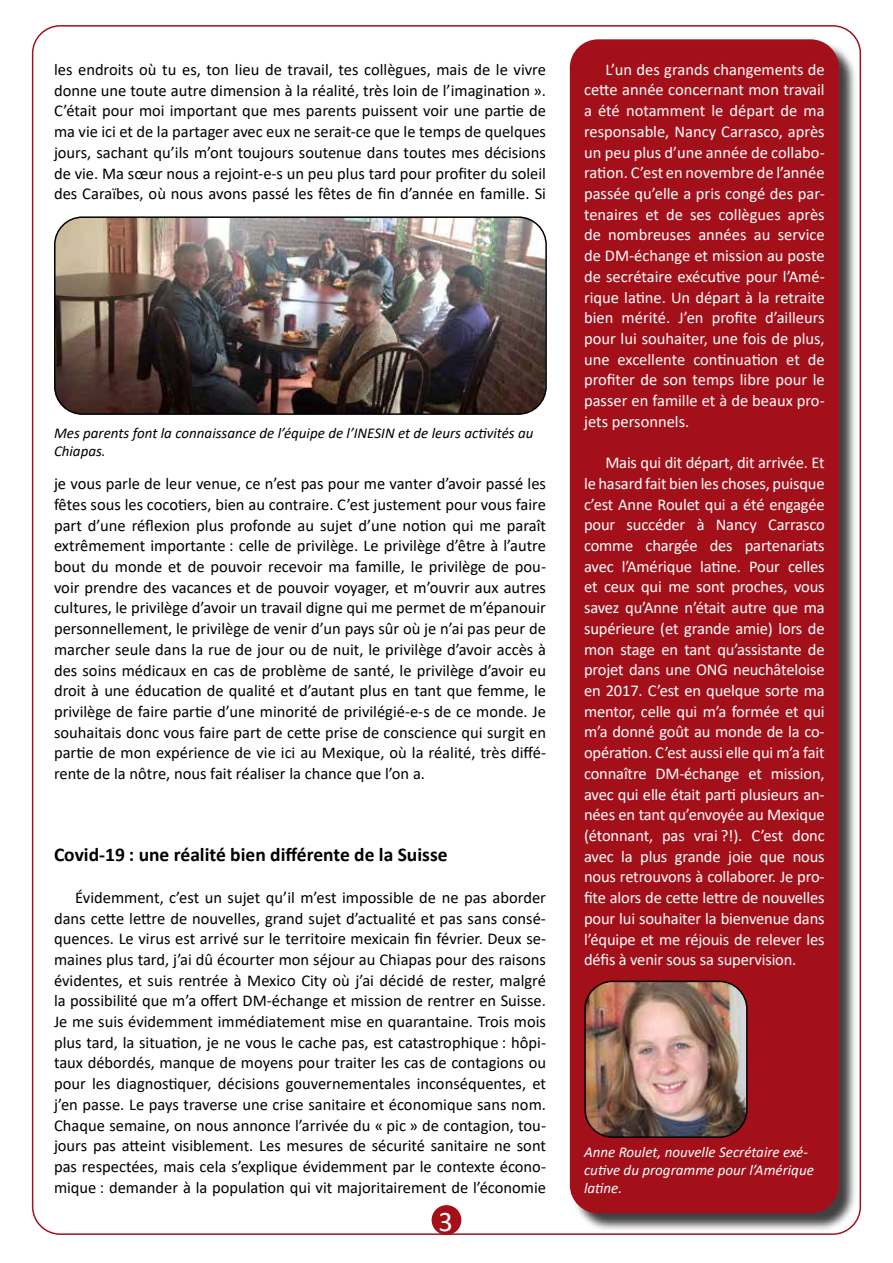
<style>
.page{position:relative;width:893px;height:1263px;background:#fff}
.page>*{position:absolute;margin:0;border:0;box-sizing:border-box;transform-origin:0 0}
.t1{font:28.5px "Calibri";color:#fff}
.t2{font:700 19.5px "Calibri";color:#000}
.t3{font:16.5px/20.7px "Calibri";color:#000;text-align:justify}
.t4{font:16.5px/20.7px "Calibri";letter-spacing:-.01em;color:#fff;text-align:justify}
.t5{font:italic 15px/18px "Calibri";color:#000}
.t6{font:italic 15px/18px "Calibri";color:#fff}
</style>
<div class="page">
<div style="left:432px;top:1206px;width:29px;height:28px;background:#a3101a;border-radius:50%"></div>
<div style="left:432px;top:1205px;width:29px;height:30px;border:2px solid #a3101a;border-radius:50%"></div>
<div style="left:572px;top:42px;width:286px;height:1190px;background:#000;opacity:.75"></div>
<div style="left:571px;top:40px;width:267px;height:1172px;background:#a3101a;border-radius:28px"></div>
<div style="left:570px;top:39px;width:269px;height:1174px;border:2px solid #a3101a;border-radius:28px"></div>
<img style="left:55px;top:219px;width:491px;height:195px">
<div style="left:54px;top:216px;width:493px;height:199px;border:2px solid #000;border-radius:28px"></div>
<img style="left:585px;top:981px;width:160px;height:154px">
<div style="left:584px;top:981px;width:164px;height:157px;border:2px solid #000;border-radius:28px"></div>
<p class="t3" style="left:54px;top:59px;width:494px">les endroits où tu es, ton lieu de travail, tes collègues, mais de le vivre donne une toute autre dimension à la réalité, très loin de l’imagination ».<br>C’était pour moi important que mes parents puissent voir une partie de ma vie ici et de la partager avec eux ne serait-ce que le temps de quelques jours, sachant qu’ils m’ont toujours soutenue dans toutes mes décisions de vie. Ma sœur nous a rejoint-e-s un peu plus tard pour profiter du soleil des Caraïbes, où nous avons passé les fêtes de fin d’année en famille. Si</p>
<p class="t5" style="left:54px;top:424px;width:481px">Mes parents font la connaissance de l’équipe de l’INESIN et de leurs activités au<br>Chiapas.</p>
<p class="t3" style="left:54px;top:473px;width:494px">je vous parle de leur venue, ce n’est pas pour me vanter d’avoir passé les fêtes sous les cocotiers, bien au contraire. C’est justement pour vous faire part d’une réflexion plus profonde au sujet d’une notion qui me paraît extrêmement importante : celle de privilège. Le privilège d’être à l’autre bout du monde et de pouvoir recevoir ma famille, le privilège de pou&shy;voir prendre des vacances et de pouvoir voyager, et m’ouvrir aux autres cultures, le privilège d’avoir un travail digne qui me permet de m’épanouir personnellement, le privilège de venir d’un pays sûr où je n’ai pas peur de marcher seule dans la rue de jour ou de nuit, le privilège d’avoir accès à des soins médicaux en cas de problème de santé, le privilège d’avoir eu droit à une éducation de qualité et d’autant plus en tant que femme, le privilège de faire partie d’une minorité de privilégié-e-s de ce monde. Je souhaitais donc vous faire part de cette prise de conscience qui surgit en partie de mon expérience de vie ici au Mexique, où la réalité, très diffé&shy;rente de la nôtre, nous fait réaliser la chance que l’on a.</p>
<p class="t2" style="left:54px;top:841px;width:395px">Covid-19 : une réalité bien différente de la Suisse</p>
<p class="t3" style="left:54px;top:886px;width:494px;text-indent:21px">Évidemment, c’est un sujet qu’il m’est impossible de ne pas aborder dans cette lettre de nouvelles, grand sujet d’actualité et pas sans consé&shy;quences. Le virus est arrivé sur le territoire mexicain fin février. Deux se&shy;maines plus tard, j’ai dû écourter mon séjour au Chiapas pour des raisons évidentes, et suis rentrée à Mexico City où j’ai décidé de rester, malgré la possibilité que m’a offert DM-échange et mission de rentrer en Suisse.<br>Je me suis évidemment immédiatement mise en quarantaine. Trois mois plus tard, la situation, je ne vous le cache pas, est catastrophique : hôpi&shy;taux débordés, manque de moyens pour traiter les cas de contagions ou pour les diagnostiquer, décisions gouvernementales inconséquentes, et j’en passe. Le pays traverse une crise sanitaire et économique sans nom.<br>Chaque semaine, on nous annonce l’arrivée du « pic » de contagion, tou&shy;jours pas atteint visiblement. Les mesures de sécurité sanitaire ne sont pas respectées, mais cela s’explique évidemment par le contexte écono&shy;mique : demander à la population qui vit majoritairement de l’économie</p>
<h1 class="t1" style="left:439px;top:1201px;width:16px">3</h1>
<p class="t4" style="left:584px;top:58px;width:242px;text-indent:21px">L’un des grands changements de cette année concernant mon travail a été notamment le départ de ma responsable, Nancy Carrasco, après un peu plus d’une année de collabo&shy;ration. C’est en novembre de l’année passée qu’elle a pris congé des par&shy;tenaires et de ses collègues après de nombreuses années au service de DM-échange et mission au poste de secrétaire exécutive pour l’Amé&shy;rique latine. Un départ à la retraite bien mérité. J’en profite d’ailleurs pour lui souhaiter, une fois de plus, une excellente continuation et de profiter de son temps libre pour le passer en famille et à de beaux pro&shy;jets personnels.</p>
<p class="t4" style="left:584px;top:452px;width:242px;text-indent:21px">Mais qui dit départ, dit arrivée. Et le hasard fait bien les choses, puisque c’est Anne Roulet qui a été engagée pour succéder à Nancy Carrasco comme chargée des partenariats avec l’Amérique latine. Pour celles et ceux qui me sont proches, vous savez qu’Anne n’était autre que ma supérieure (et grande amie) lors de mon stage en tant qu’assistante de projet dans une ONG neuchâteloise en 2017. C’est en quelque sorte ma mentor, celle qui m’a formée et qui m’a donné goût au monde de la co&shy;opération. C’est aussi elle qui m’a fait connaître DM-échange et mission, avec qui elle était parti plusieurs an&shy;nées en tant qu’envoyée au Mexique (étonnant, pas vrai ?!). C’est donc avec la plus grande joie que nous nous retrouvons à collaborer. Je pro&shy;fite alors de cette lettre de nouvelles pour lui souhaiter la bienvenue dans l’équipe et me réjouis de relever les défis à venir sous sa supervision.</p>
<p class="t6" style="left:584px;top:1142px;width:231px">Anne Roulet, nouvelle Secrétaire exé&shy;cutive du programme pour l’Amérique latine.</p>
</div>
